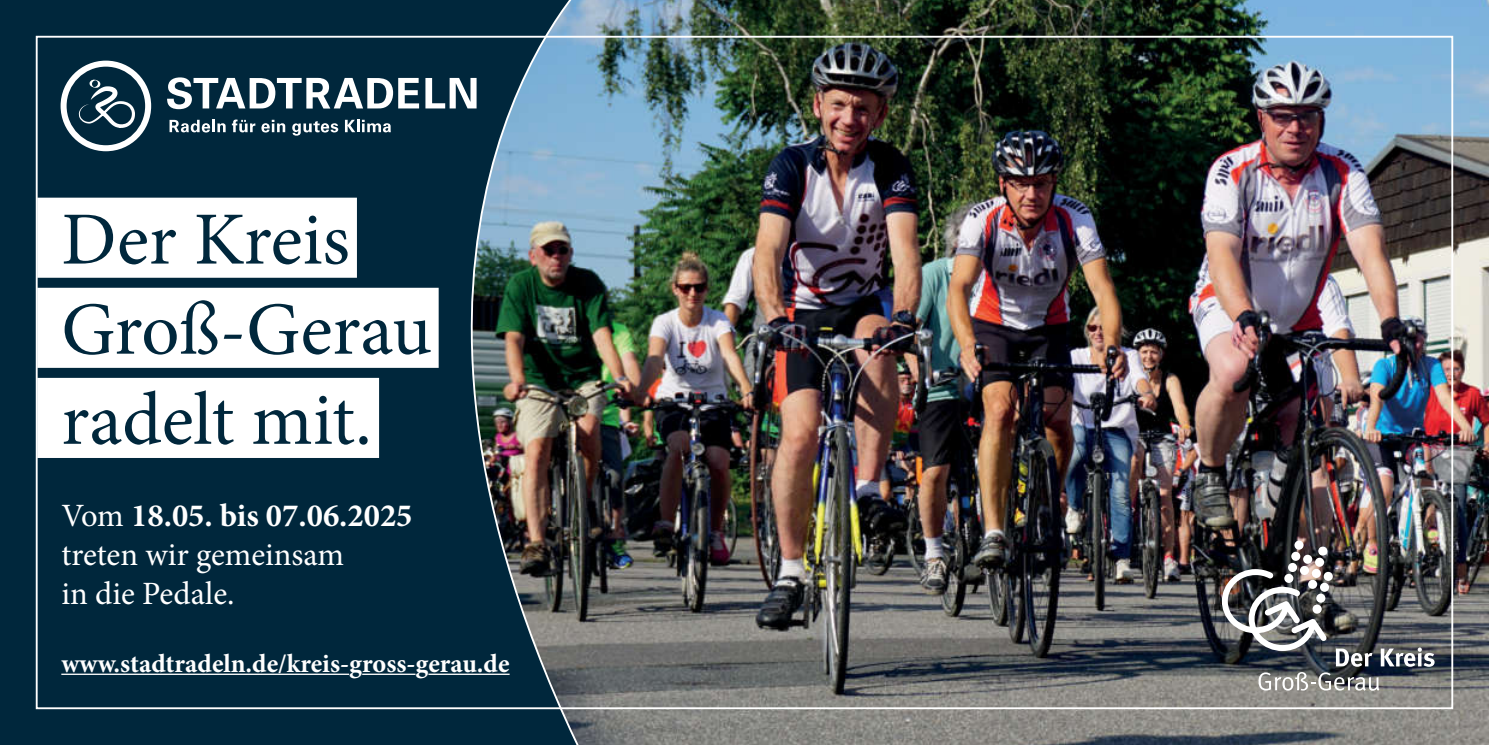
<style>
.page{position:relative;width:1489px;height:745px;background:#fff}
.page>*{position:absolute;margin:0;border:0;box-sizing:border-box;transform-origin:0 0}
.t1{font:75px/90px "Minion Pro";color:#00273c}
.t2{font:32.5px/39px "Minion Pro";color:#fff}
.t3{font:700 26.25px "Minion Pro";color:#fff}
.s1{font-weight:700}
</style>
<div class="page">
<img style="left:849px;top:0;width:639px;height:744px">
<img style="left:0;top:0;width:849px;height:744px">
<svg style="left:61px;top:61px;width:90px;height:90px"></svg>
<svg style="left:425px;top:78px;width:51px;height:30px"></svg>
<svg style="left:167px;top:77px;width:252px;height:32px"></svg>
<svg style="left:232px;top:119px;width:23px;height:13px"></svg>
<svg style="left:261px;top:120px;width:24px;height:12px"></svg>
<svg style="left:292px;top:121px;width:46px;height:14px"></svg>
<svg style="left:345px;top:120px;width:46px;height:12px"></svg>
<svg style="left:169px;top:120px;width:57px;height:12px"></svg>
<svg style="left:1287px;top:562px;width:9px;height:9px"></svg>
<svg style="left:1299px;top:565px;width:9px;height:9px"></svg>
<div style="left:1291px;top:551px;width:9px;height:9px;background:#fff;border-radius:50%"></div>
<svg style="left:1302px;top:554px;width:10px;height:9px"></svg>
<svg style="left:1314px;top:557px;width:9px;height:9px"></svg>
<div style="left:1294px;top:540px;width:9px;height:9px;background:#fff;border-radius:50%"></div>
<div style="left:1318px;top:546px;width:9px;height:9px;background:#fff;border-radius:50%"></div>
<svg style="left:1221px;top:568px;width:213px;height:122px;background:#646668"></svg>
<div style="left:37px;top:197px;width:320px;height:80px;background:#fff"></div>
<div style="left:37px;top:287px;width:401px;height:80px;background:#fff"></div>
<div style="left:37px;top:377px;width:342px;height:80px;background:#fff"></div>
<hr style="left:61px;top:673px;width:288px;height:1px;background:#fff">
<hr style="left:362px;top:673px;width:53px;height:1px;background:#fff">
<hr style="left:428px;top:673px;width:81px;height:1px;background:#fff">
<h1 class="t1" style="left:61px;top:201px;width:372px">Der Kreis<br>Groß-Gerau radelt mit.</h1>
<p class="t2" style="left:61px;top:498px;width:353px">Vom <span class="s1">18.05. bis 07.06.2025 </span>treten wir gemeinsam<br>in die Pedale.</p>
<p class="t3" style="left:61px;top:652px;width:450px">www.stadtradeln.de/kreis-gross-gerau.de</p>
</div>
